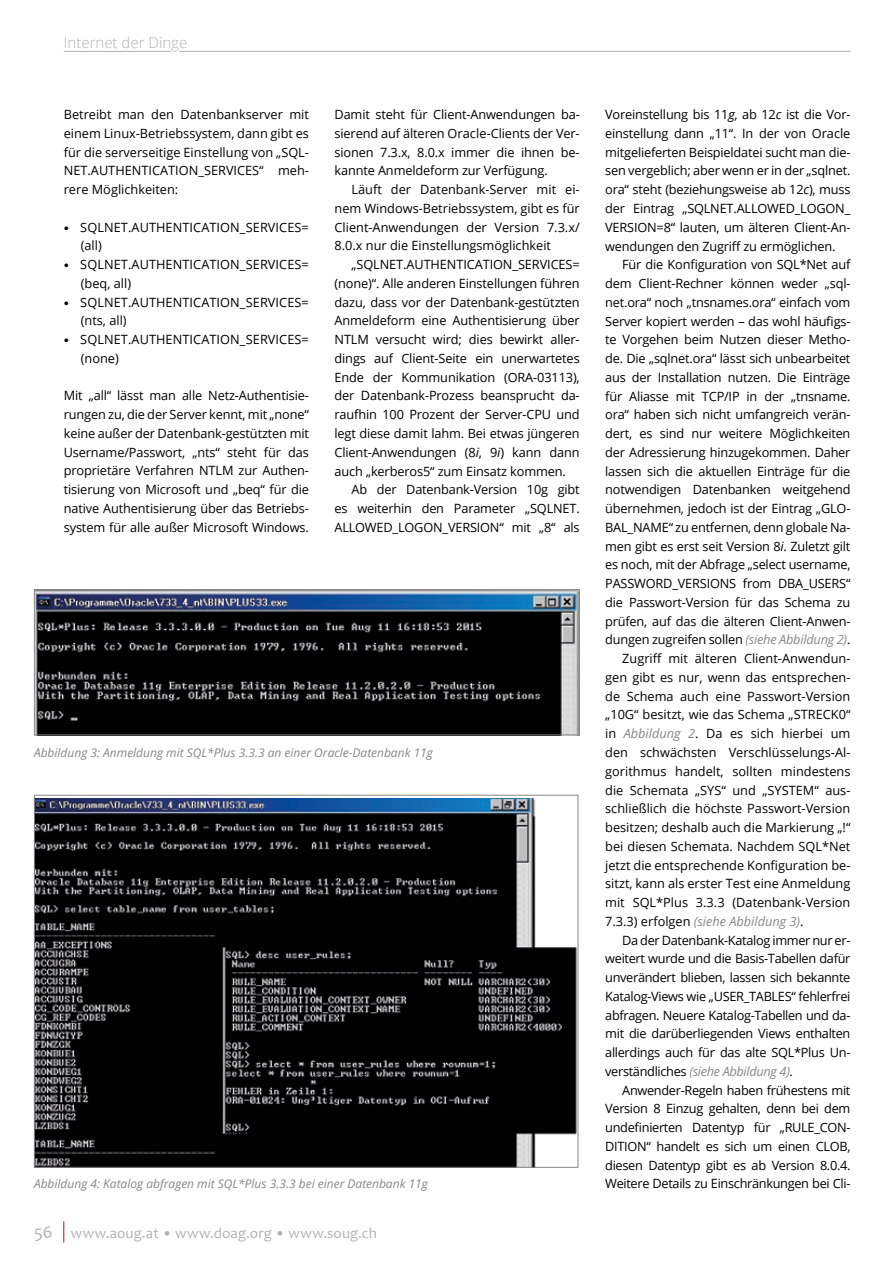
<style>
.page{position:relative;width:893px;height:1263px;background:#fff}
.page>*{position:absolute;margin:0;border:0;box-sizing:border-box;transform-origin:0 0}
.t1{font:15px "Candara";letter-spacing:.01em;color:#b3b2b2}
.t2{font:300 15px "Open Sans";color:#b3b2b2}
.t3{font:12.75px/18.8px "Open Sans";letter-spacing:-.015em;color:#000;text-align:justify}
.t4{font:12.75px/18.8px "Open Sans";letter-spacing:.005em;color:#000}
.t5{font:italic 12.75px "Open Sans";letter-spacing:-.01em;color:#878787}
.t6{font:italic 12px "Open Sans";color:#878787}
.s1{font-family:"Stone Serif Std";font-weight:500;font-size:10.5px}
.s2{font-style:italic}
.s3{font-size:18px}
.s4{font-style:italic;color:#878787}
.s5{font-style:normal;color:#000}
</style>
<div class="page">
<svg style="left:63px;top:1221px;width:1px;height:21px"></svg>
<hr style="left:64px;top:51px;width:786px;height:1px;background:#b3b2b2">
<img style="left:36px;top:591px;width:542px;height:142px">
<div style="left:34px;top:589px;width:546px;height:146px;border:1px solid #878787"></div>
<img style="left:36px;top:798px;width:540px;height:368px">
<p class="t2" style="left:64px;top:32px;width:125px">Internet der Dinge</p>
<p class="t3" style="left:64px;top:105px;width:247px">Betreibt man den Datenbankserver mit einem Linux-Betriebssystem, dann gibt es für die serverseitige Einstellung von „SQL-NET.AUTHENTICATION_SERVICES“ meh&shy;rere Möglichkeiten:</p>
<p class="t4" style="left:81px;top:217px;width:230px;text-indent:-17px"><span class="s1">•</span> SQLNET.AUTHENTICATION_SERVICES= (all)</p>
<p class="t4" style="left:81px;top:255px;width:230px;text-indent:-17px"><span class="s1">•</span> SQLNET.AUTHENTICATION_SERVICES= (beq, all)</p>
<p class="t4" style="left:81px;top:292px;width:230px;text-indent:-17px"><span class="s1">•</span> SQLNET.AUTHENTICATION_SERVICES= (nts, all)</p>
<p class="t4" style="left:81px;top:330px;width:230px;text-indent:-17px"><span class="s1">•</span> SQLNET.AUTHENTICATION_SERVICES= (none)</p>
<p class="t3" style="left:64px;top:386px;width:247px">Mit „all“ lässt man alle Netz-Authentisie&shy;rungen zu, die der Server kennt, mit „none“ keine außer der Datenbank-gestützten mit Username/Passwort, „nts“ steht für das proprietäre Verfahren NTLM zur Authen&shy;tisierung von Microsoft und „beq“ für die native Authentisierung über das Betriebs&shy;system für alle außer Microsoft Windows.</p>
<p class="t3" style="left:334px;top:105px;width:247px">Damit steht für Client-Anwendungen ba&shy;sierend auf älteren Oracle-Clients der Ver&shy;sionen 7.3.x, 8.0.x immer die ihnen be&shy;kannte Anmeldeform zur Verfügung.</p>
<p class="t3" style="left:334px;top:180px;width:247px;text-indent:17px">Läuft der Datenbank-Server mit ei&shy;nem Windows-Betriebssystem, gibt es für Client-Anwendungen der Version 7.3.x/ 8.0.x nur die Einstellungsmöglichkeit</p>
<p class="t3" style="left:334px;top:255px;width:247px;text-indent:17px">„SQLNET.AUTHENTICATION_SERVICES= (none)“. Alle anderen Einstellungen führen dazu, dass vor der Datenbank-gestützten Anmeldeform eine Authentisierung über NTLM versucht wird; dies bewirkt aller&shy;dings auf Client-Seite ein unerwartetes Ende der Kommunikation (ORA-03113), der Datenbank-Prozess beansprucht da&shy;raufhin 100 Prozent der Server-CPU und legt diese damit lahm. Bei etwas jüngeren Client-Anwendungen (8<span class="s2">i</span>, 9<span class="s2">i</span>) kann dann auch „kerberos5“ zum Einsatz kommen.</p>
<p class="t3" style="left:334px;top:480px;width:247px;text-indent:17px">Ab der Datenbank-Version 10g gibt es weiterhin den Parameter „SQLNET.<br>ALLOWED_LOGON_VERSION“ mit „8“ als</p>
<p class="t6" style="left:34px;top:744px;width:400px">Abbildung 3: Anmeldung mit SQL*Plus 3.3.3 an einer Oracle-Datenbank 11g</p>
<p class="t6" style="left:34px;top:1175px;width:395px">Abbildung 4: Katalog abfragen mit SQL*Plus 3.3.3 bei einer Datenbank 11g</p>
<p class="t1" style="left:34px;top:1223px;width:344px"><span class="s3">56</span> www.aoug.at • www.doag.org • www.soug.ch</p>
<p class="t3" style="left:605px;top:105px;width:247px">Voreinstellung bis 11<span class="s2">g</span>, ab 12<span class="s2">c</span> ist die Vor&shy;einstellung dann „11“. In der von Oracle mitgelieferten Beispieldatei sucht man die&shy;sen vergeblich; aber wenn er in der „sqlnet. ora“ steht (beziehungsweise ab 12<span class="s2">c</span>), muss der Eintrag „SQLNET.ALLOWED_LOGON_ VERSION=8“ lauten, um älteren Client-An&shy;wendungen den Zugriff zu ermöglichen.</p>
<p class="t3" style="left:622px;top:255px;width:230px">Für die Konfiguration von SQL*Net auf</p>
<p class="t3" style="left:605px;top:274px;width:247px">dem Client-Rechner können weder „sql-</p>
<p class="t3" style="left:605px;top:292px;width:247px">net.ora“ noch „tnsnames.ora“ einfach vom</p>
<p class="t3" style="left:605px;top:311px;width:247px">Server kopiert werden – das wohl häufigs-</p>
<p class="t3" style="left:605px;top:330px;width:247px">te Vorgehen beim Nutzen dieser Metho-</p>
<p class="t3" style="left:605px;top:349px;width:247px">de. Die „sqlnet.ora“ lässt sich unbearbeitet</p>
<p class="t3" style="left:605px;top:367px;width:247px">aus der Installation nutzen. Die Einträge</p>
<p class="t3" style="left:605px;top:386px;width:247px">für Aliasse mit TCP/IP in der „tnsname.</p>
<p class="t3" style="left:605px;top:405px;width:247px">ora“ haben sich nicht umfangreich verän-</p>
<p class="t3" style="left:605px;top:424px;width:247px">dert, es sind nur weitere Möglichkeiten</p>
<p class="t3" style="left:605px;top:442px;width:247px">der Adressierung hinzugekommen. Daher</p>
<p class="t3" style="left:605px;top:461px;width:247px">lassen sich die aktuellen Einträge für die</p>
<p class="t3" style="left:605px;top:480px;width:247px">notwendigen Datenbanken weitgehend</p>
<p class="t3" style="left:605px;top:499px;width:247px">übernehmen, jedoch ist der Eintrag „GLO-</p>
<p class="t3" style="left:605px;top:517px;width:247px">BAL_NAME“ zu entfernen, denn globale Na-</p>
<p class="t3" style="left:605px;top:536px;width:247px">men gibt es erst seit Version 8<span class="s2">i</span>. Zuletzt gilt</p>
<p class="t3" style="left:605px;top:555px;width:247px">es noch, mit der Abfrage „select username,</p>
<p class="t3" style="left:605px;top:574px;width:247px">PASSWORD_VERSIONS from DBA_USERS“</p>
<p class="t3" style="left:605px;top:593px;width:247px">die Passwort-Version für das Schema zu</p>
<p class="t3" style="left:605px;top:611px;width:247px">prüfen, auf das die älteren Client-Anwen-</p>
<p class="t3" style="left:605px;top:630px;width:247px">dungen zugreifen sollen <span class="s4">(siehe Abbildung 2)</span>.</p>
<p class="t3" style="left:622px;top:649px;width:230px">Zugriff mit älteren Client-Anwendun-</p>
<p class="t3" style="left:605px;top:668px;width:247px">gen gibt es nur, wenn das entsprechen-</p>
<p class="t3" style="left:605px;top:686px;width:247px">de Schema auch eine Passwort-Version</p>
<p class="t3" style="left:605px;top:705px;width:247px">„10G“ besitzt, wie das Schema „STRECK0“</p>
<p class="t3" style="left:605px;top:724px;width:247px">in <span class="s4">Abbildung 2</span>. Da es sich hierbei um</p>
<p class="t3" style="left:605px;top:743px;width:247px">den schwächsten Verschlüsselungs-Al-</p>
<p class="t3" style="left:605px;top:761px;width:247px">gorithmus handelt, sollten mindestens</p>
<p class="t3" style="left:605px;top:780px;width:247px">die Schemata „SYS“ und „SYSTEM“ aus-</p>
<p class="t3" style="left:605px;top:799px;width:247px">schließlich die höchste Passwort-Version</p>
<p class="t3" style="left:605px;top:818px;width:247px">besitzen; deshalb auch die Markierung „!“</p>
<p class="t3" style="left:605px;top:836px;width:247px">bei diesen Schemata. Nachdem SQL*Net</p>
<p class="t3" style="left:605px;top:855px;width:247px">jetzt die entsprechende Konfiguration be-</p>
<p class="t3" style="left:605px;top:874px;width:247px">sitzt, kann als erster Test eine Anmeldung</p>
<p class="t3" style="left:605px;top:893px;width:247px">mit SQL*Plus 3.3.3 (Datenbank-Version</p>
<p class="t5" style="left:605px;top:912px;width:200px"><span class="s5">7.3.3) erfolgen</span> (siehe Abbildung 3)<span class="s5">.</span></p>
<p class="t3" style="left:622px;top:930px;width:230px">Da der Datenbank-Katalog immer nur er-</p>
<p class="t3" style="left:605px;top:949px;width:247px">weitert wurde und die Basis-Tabellen dafür</p>
<p class="t3" style="left:605px;top:968px;width:247px">unverändert blieben, lassen sich bekannte</p>
<p class="t3" style="left:605px;top:986px;width:247px">Katalog-Views wie „USER_TABLES“ fehlerfrei</p>
<p class="t3" style="left:605px;top:1005px;width:247px">abfragen. Neuere Katalog-Tabellen und da-</p>
<p class="t3" style="left:605px;top:1024px;width:247px">mit die darüberliegenden Views enthalten</p>
<p class="t3" style="left:605px;top:1043px;width:247px">allerdings auch für das alte SQL*Plus Un-</p>
<p class="t5" style="left:605px;top:1062px;width:189px"><span class="s5">verständliches</span> (siehe Abbildung 4)<span class="s5">.</span></p>
<p class="t3" style="left:622px;top:1080px;width:230px">Anwender-Regeln haben frühestens mit</p>
<p class="t3" style="left:605px;top:1099px;width:247px">Version 8 Einzug gehalten, denn bei dem</p>
<p class="t3" style="left:605px;top:1118px;width:247px">undefinierten Datentyp für „RULE_CON-</p>
<p class="t3" style="left:605px;top:1136px;width:247px">DITION“ handelt es sich um einen CLOB,</p>
<p class="t3" style="left:605px;top:1155px;width:247px">diesen Datentyp gibt es ab Version 8.0.4.</p>
<p class="t3" style="left:605px;top:1174px;width:247px">Weitere Details zu Einschränkungen bei Cli-</p>
</div>
